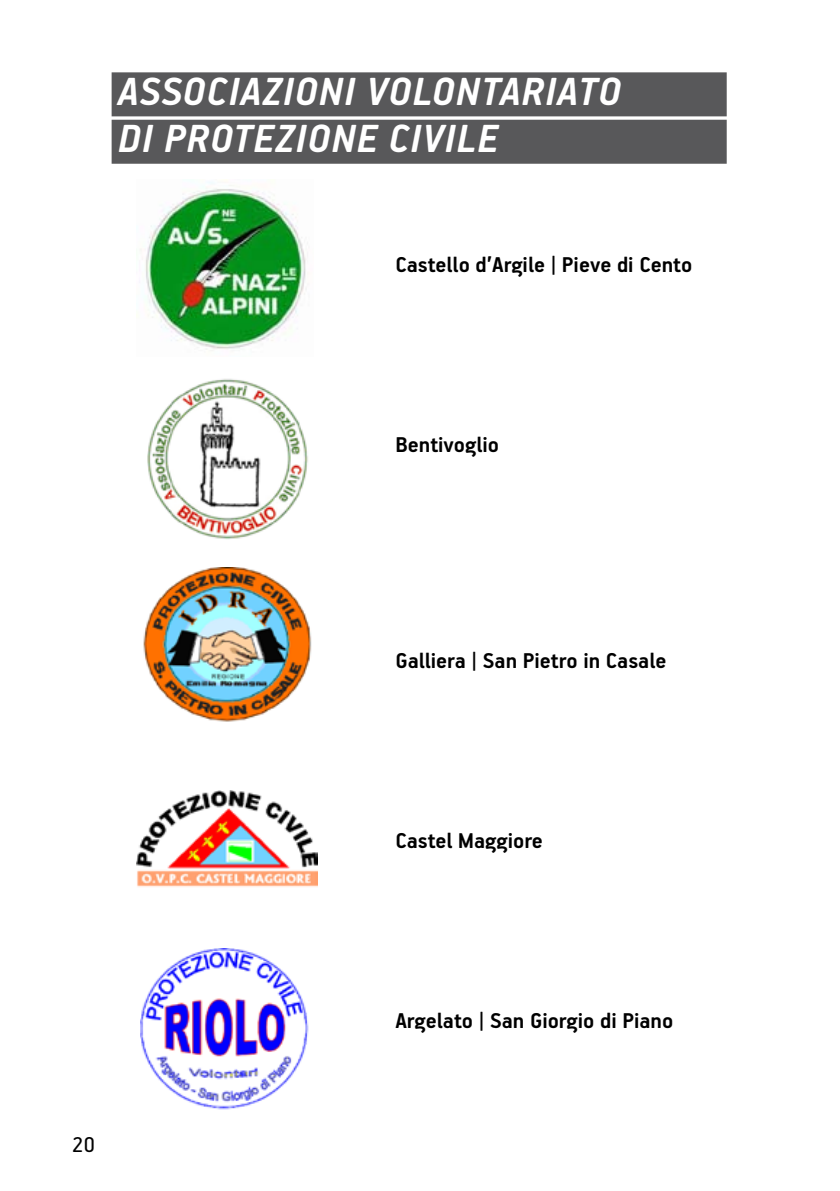
<style>
.page{position:relative;width:840px;height:1191px;background:#fff}
.page>*{position:absolute;margin:0;border:0;box-sizing:border-box;transform-origin:0 0}
.t1{font:italic 700 44px/47.4px "PF Handbook Pro";letter-spacing:.02em;color:#fff}
.t2{font:700 24px "PF Handbook Pro";color:#000}
.t3{font:24px "PF Handbook Pro";color:#000}
</style>
<div class="page">
<div style="left:111px;top:72px;width:615px;height:44px;background:#58585a"></div>
<div style="left:111px;top:120px;width:615px;height:44px;background:#58585a"></div>
<img style="left:136px;top:180px;width:170px;height:171px">
<img style="left:147px;top:378px;width:161px;height:161px">
<img style="left:143px;top:567px;width:169px;height:155px">
<img style="left:136px;top:790px;width:181px;height:97px">
<img style="left:141px;top:949px;width:168px;height:161px">
<h1 class="t1" style="left:118px;top:66px;width:43px">ASSOCIA</h1>
<h1 class="t1" style="left:262px;top:66px;width:40px">ZIONI</h1>
<h1 class="t1" style="left:118px;top:66px;width:502px;text-indent:249px">VOLON TARIA TO<br>DI PROTEZIONE CI VILE</h1>
<p class="t2" style="left:395px;top:250px;width:298px">Castello d’Argile | Pieve di Cento</p>
<p class="t2" style="left:395px;top:430px;width:105px">Bentivoglio</p>
<p class="t3" style="left:72px;top:1130px;width:24px">20</p>
<p class="t2" style="left:395px;top:646px;width:272px">Galliera | San Pietro in Casale</p>
<p class="t2" style="left:395px;top:826px;width:149px">Castel Maggiore</p>
<p class="t2" style="left:395px;top:1006px;width:279px">Argelato | San Giorgio di Piano</p>
</div>
